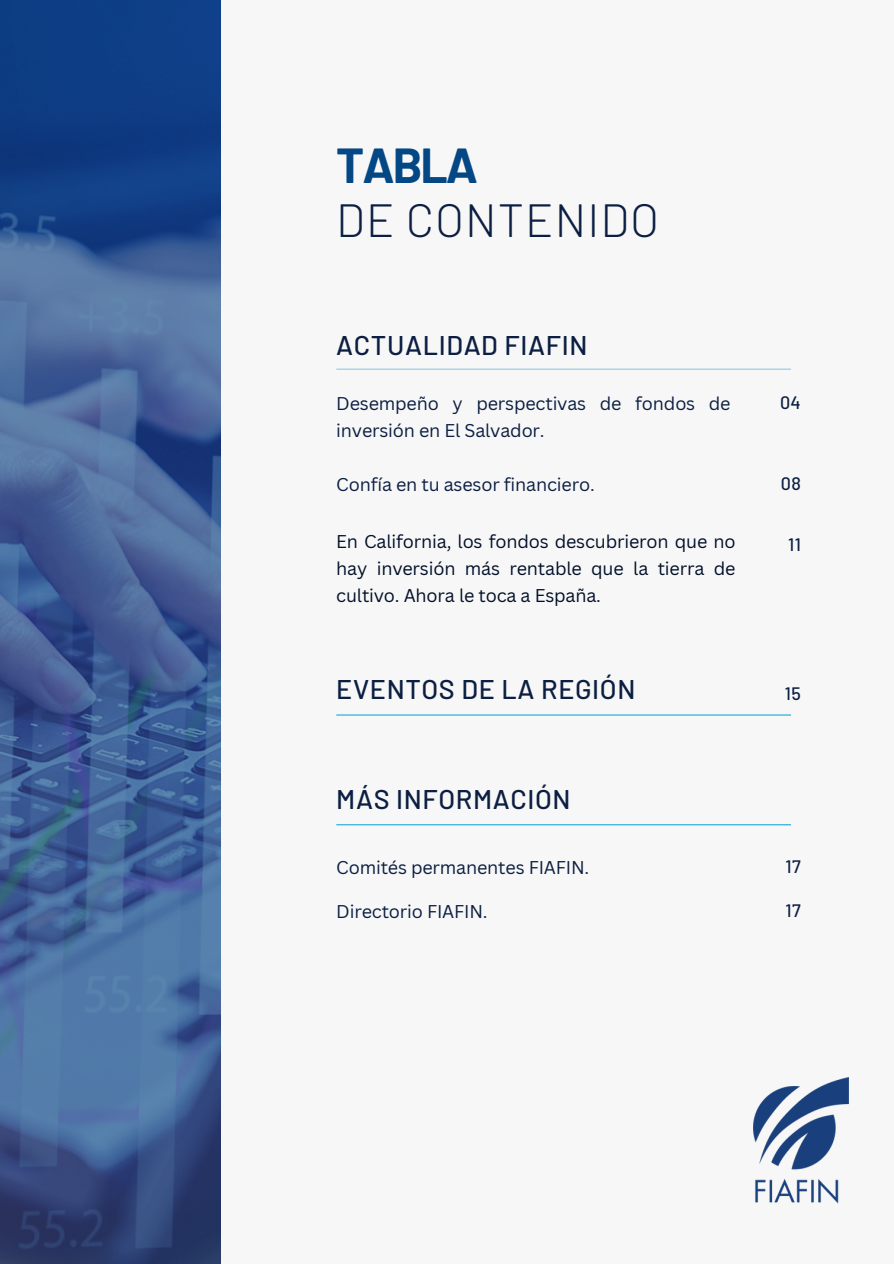
<style>
.page{position:relative;width:894px;height:1264px;background:#fff}
.page>*{position:absolute;margin:0;border:0;box-sizing:border-box;transform-origin:0 0}
.t1{font:700 48px "Barlow";letter-spacing:-.04em;color:#034785}
.t2{font:300 46.5px "Barlow";letter-spacing:.025em;color:#0c1f42}
.t3{font:500 27px "Barlow";letter-spacing:.025em;color:#0c1f42}
.t4{font:18px/27px "Canva Sans";letter-spacing:-.01em;color:#0c1f42}
.t5{font:18px/27px "Canva Sans";letter-spacing:-.01em;color:#021029;text-align:justify}
.t6{font:500 18px "Barlow";letter-spacing:.025em;color:#0c1f42}
</style>
<div class="page">
<div style="left:0;top:0;width:893px;height:1263px;background:#f7f7f7"></div>
<img style="left:0;top:0;width:221px;height:1263px">
<hr style="left:336px;top:824px;width:454px;height:1px;background:#19a8d6">
<img style="left:753px;top:1077px;width:95px;height:127px">
<hr style="left:336px;top:368px;width:454px;height:2px;background:#94c9e0">
<hr style="left:336px;top:714px;width:454px;height:1px;background:#19a8d6">
<h1 class="t1" style="left:336px;top:135px;width:143px">TABLA</h1>
<h2 class="t2" style="left:336px;top:191px;width:324px">DE CONTENIDO</h2>
<p class="t3" style="left:336px;top:328px;width:252px">ACTUALIDAD FIAFIN</p>
<p class="t4" style="left:336px;top:389px;width:396px">Desempeño y perspectivas de fondos de inversión en El Salvador.</p>
<p class="t6" style="left:779px;top:391px;width:22px">04</p>
<p class="t4" style="left:336px;top:470px;width:260px">Confía en tu asesor financiero.</p>
<p class="t6" style="left:780px;top:472px;width:22px">08</p>
<p class="t5" style="left:336px;top:527px;width:400px">En California, los fondos descubrieron que no hay inversión más rentable que la tierra de cultivo. Ahora le toca a España.</p>
<p class="t6" style="left:787px;top:533px;width:14px">11</p>
<p class="t3" style="left:336px;top:672px;width:300px">EVENTOS DE LA REGIÓN</p>
<h3 class="t3" style="left:336px;top:782px;width:236px">MÁS INFORMACIÓN</h3>
<p class="t4" style="left:336px;top:853px;width:254px">Comités permanentes FIAFIN.</p>
<h3 class="t4" style="left:336px;top:897px;width:153px">Directorio FIAFIN.</h3>
<p class="t6" style="left:784px;top:682px;width:18px">15</p>
<p class="t6" style="left:785px;top:854px;width:17px">17</p>
<h3 class="t6" style="left:785px;top:898px;width:17px">17</h3>
</div>
